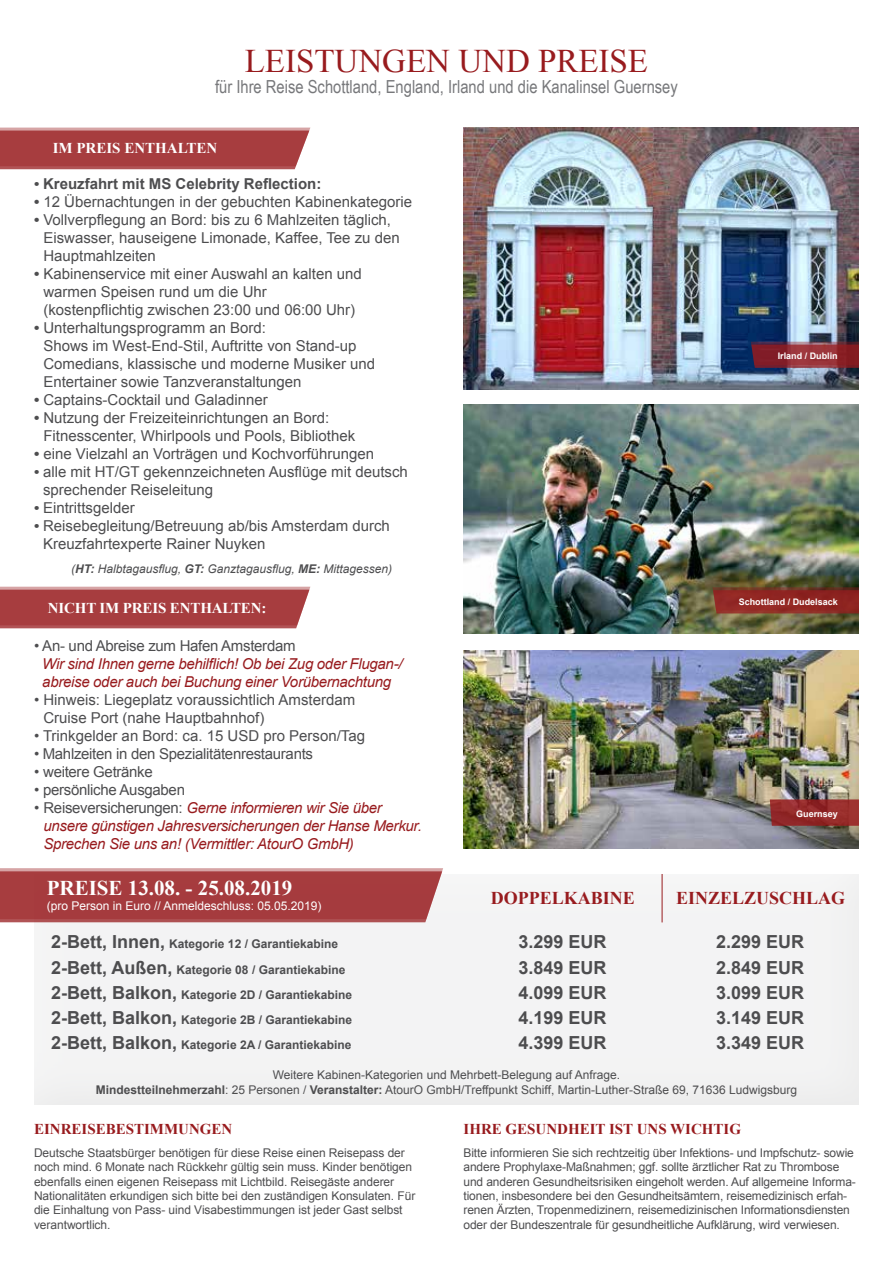
<style>
.page{position:relative;width:893px;height:1263px;background:#fff}
.page>*{position:absolute;margin:0;border:0;box-sizing:border-box;transform-origin:0 0}
.t1{font:33px "Times New Roman";color:#981b1e}
.t2{font:700 21px "Times New Roman";color:#fff}
.t3{font:700 18px "Arial";color:#4d4d4f}
.t4{font:18px "Arial Narrow";color:#77787b}
.t5{font:700 18px "Times New Roman";color:#981b1e}
.t6{font:15px/18px "Arial";color:#4d4d4f}
.t7{font:italic 15px/18px "Arial";letter-spacing:-.02em;color:#981b1e}
.t8{font:15px "Arial";letter-spacing:-.02em;color:#4d4d4f}
.t9{font:700 15px "Times New Roman";color:#981b1e}
.t10{font:700 15px "Times New Roman";letter-spacing:-.01em;color:#fff}
.t11{font:700 15px "Arial";color:#4d4d4f}
.t12{font:12px/14.4px "Arial";letter-spacing:-.005em;color:#4d4d4f}
.t13{font:700 12px/25px "Arial";color:#4d4d4f}
.t14{font:italic 12px "Arial";color:#4d4d4f}
.t15{font:12px "Arial";color:#fff}
.t16{font:700 9px "Arial";color:#fff}
.s1{font-family:"Times New Roman"}
.s2{font-weight:700}
.s3{font-family:"Times New Roman";font-weight:700}
.s4{font-style:normal;color:#4d4d4f}
.s5{font-size:18px}
</style>
<div class="page">
<img style="left:463px;top:405px;width:396px;height:228px">
<img style="left:463px;top:650px;width:396px;height:199px">
<svg style="left:770px;top:799px;width:89px;height:27px;background:#942d2c"></svg>
<img style="left:463px;top:128px;width:396px;height:261px">
<svg style="left:751px;top:342px;width:108px;height:26px;background:#872c37"></svg>
<svg style="left:0;top:128px;width:310px;height:41px;background:#ac494b"></svg>
<svg style="left:0;top:587px;width:310px;height:41px;background:#ac494b"></svg>
<div style="left:34px;top:872px;width:825px;height:233px;background:#f3f3f4"></div>
<hr style="left:662px;top:874px;width:1px;height:48px;background:#981b1e">
<svg style="left:0;top:868px;width:443px;height:54px;background:#aa4649"></svg>
<svg style="left:712px;top:587px;width:147px;height:26px;background:#8a2a23"></svg>
<h1 class="t1" style="left:245px;top:39px;width:331px">LEISTUNGEN UND PREISE</h1>
<h3 class="t4" style="left:215px;top:73px;width:464px">für Ihre Reise Schottland, England, Irland und die Kanalinsel Guernsey</h3>
<p class="t10" style="left:53px;top:138px;width:35px">IM PRE</p>
<p class="t10" style="left:106px;top:138px;width:30px">IS ENTHA</p>
<p class="t10" style="left:178px;top:138px;width:20px">LTEN</p>
<p class="t11" style="left:34px;top:174px;width:289px"><span class="s1">•</span> Kreuzfahrt mit MS Celebrity Reflection:</p>
<p class="t6" style="left:34px;top:193px;width:379px"><span class="s2">•</span> 12 Übernachtungen in der gebuchten Kabinenkategorie</p>
<p class="t6" style="left:43px;top:211px;width:358px;text-indent:-9px"><span class="s2">•</span> Vollverpflegung an Bord: bis zu 6 Mahlzeiten täglich,<br>Eiswasser, hauseigene Limonade, Kaffee, Tee zu den<br>Hauptmahlzeiten</p>
<p class="t6" style="left:43px;top:265px;width:320px;text-indent:-9px"><span class="s2">•</span> Kabinenservice mit einer Auswahl an kalten und warmen Speisen rund um die Uhr (kostenpflichtig zwischen 23:00 und 06:00 Uhr)</p>
<p class="t6" style="left:43px;top:319px;width:333px;text-indent:-9px"><span class="s2">•</span> Unterhaltungsprogramm an Bord:<br>Shows im West-End-Stil, Auftritte von Stand-up Comedians, klassische und moderne Musiker und Entertainer sowie Tanzveranstaltungen</p>
<p class="t6" style="left:34px;top:391px;width:235px"><span class="s2">•</span> Captains-Cocktail und Galadinner</p>
<p class="t6" style="left:43px;top:409px;width:313px;text-indent:-9px"><span class="s2">•</span> Nutzung der Freizeiteinrichtungen an Bord:<br>Fitnesscenter, Whirlpools und Pools, Bibliothek</p>
<p class="t6" style="left:34px;top:445px;width:342px"><span class="s2">•</span> eine Vielzahl an Vorträgen und Kochvorführungen</p>
<p class="t6" style="left:43px;top:463px;width:366px;text-indent:-9px"><span class="s3">•</span> alle mit HT/GT gekennzeichneten Ausflüge mit deutsch sprechender Reiseleitung</p>
<p class="t6" style="left:34px;top:499px;width:102px"><span class="s3">•</span> Eintrittsgelder</p>
<p class="t6" style="left:43px;top:517px;width:348px;text-indent:-9px"><span class="s3">•</span> Reisebegleitung/Betreuung ab/bis Amsterdam durch<br>Kreuzfahrtexperte Rainer Nuyken</p>
<p class="t14" style="left:71px;top:561px;width:323px">(<span class="s2">HT:</span> Halbtagausflug, <span class="s2">GT:</span> Ganztagausflug, <span class="s2">ME:</span> Mittagessen)</p>
<p class="t10" style="left:48px;top:597px;width:28px">NICHT</p>
<p class="t10" style="left:100px;top:597px;width:34px">IM PRE</p>
<p class="t10" style="left:152px;top:597px;width:29px">IS ENTHA</p>
<p class="t10" style="left:223px;top:597px;width:20px">LTEN</p>
<p class="t10" style="left:261px;top:597px;width:6px">:</p>
<p class="t8" style="left:34px;top:635px;width:263px">• An- und Abreise zum Hafen Amsterdam</p>
<p class="t7" style="left:42px;top:654px;width:362px">Wir sind Ihnen gerne behilflich! Ob bei Zug oder Flugan-/ abreise oder auch bei Buchung einer Vorübernachtung</p>
<p class="t6" style="left:43px;top:690px;width:313px;text-indent:-9px">• Hinweis: Liegeplatz voraussichtlich Amsterdam<br>Cruise Port (nahe Hauptbahnhof)</p>
<p class="t6" style="left:34px;top:726px;width:333px">• Trinkgelder an Bord: ca. 15 USD pro Person/Tag</p>
<p class="t8" style="left:34px;top:743px;width:281px">• Mahlzeiten in den Spezialitätenrestaurants</p>
<p class="t8" style="left:34px;top:761px;width:120px">• weitere Getränke</p>
<p class="t8" style="left:34px;top:779px;width:153px">• persönliche Ausgaben</p>
<p class="t7" style="left:43px;top:798px;width:380px;text-indent:-9px"><span class="s4">• Reiseversicherungen:</span> Gerne informieren wir Sie über unsere günstigen Jahresversicherungen der Hanse Merkur.<br>Sprechen Sie uns an! (Vermittler: AtourO GmbH)</p>
<h2 class="t2" style="left:47px;top:873px;width:14px">PREI</h2>
<h2 class="t2" style="left:97px;top:873px;width:197px">SE 13.08. - 25.08.2019</h2>
<p class="t15" style="left:47px;top:897px;width:276px">(pro Person in Euro // Anmeldeschluss: 05.05.2019)</p>
<p class="t16" style="left:778px;top:350px;width:62px">Irland / Dublin</p>
<p class="t16" style="left:739px;top:596px;width:101px">Schottland / Dudelsack</p>
<p class="t16" style="left:796px;top:808px;width:43px">Guernsey</p>
<h3 class="t5" style="left:491px;top:886px;width:146px">DOPPELKABINE</h3>
<h3 class="t5" style="left:676px;top:886px;width:171px">EINZELZUSCHLAG</h3>
<p class="t13" style="left:51px;top:932px;width:302px"><span class="s5">2-Bett, Innen,</span> Kategorie 12 / Garantiekabine <span class="s5">2-Bett, Außen,</span> Kategorie 08 / Garantiekabine <span class="s5">2-Bett, Balkon,</span> Kategorie 2D / Garantiekabine <span class="s5">2-Bett, Balkon,</span> Kategorie 2B / Garantiekabine <span class="s5">2-Bett, Balkon,</span> Kategorie 2A / Garantiekabine</p>
<h3 class="t3" style="left:518px;top:930px;width:90px">3.299 EUR</h3>
<h3 class="t3" style="left:716px;top:930px;width:90px">2.299 EUR</h3>
<h3 class="t3" style="left:518px;top:955px;width:90px">3.849 EUR</h3>
<h3 class="t3" style="left:716px;top:955px;width:90px">2.849 EUR</h3>
<h3 class="t3" style="left:518px;top:980px;width:90px">4.099 EUR</h3>
<h3 class="t3" style="left:716px;top:980px;width:90px">3.099 EUR</h3>
<h3 class="t3" style="left:518px;top:1005px;width:90px">4.199 EUR</h3>
<h3 class="t3" style="left:716px;top:1005px;width:90px">3.149 EUR</h3>
<h3 class="t3" style="left:518px;top:1030px;width:90px">4.399 EUR</h3>
<h3 class="t3" style="left:716px;top:1030px;width:90px">3.349 EUR</h3>
<p class="t12" style="left:96px;top:1068px;width:703px;text-align:center">Weitere Kabinen-Kategorien und Mehrbett-Belegung auf Anfrage.<br><span class="s2">Mindestteilnehmerzahl</span>: 25 Personen / <span class="s2">Veranstalter:</span> AtourO GmbH/Treffpunkt Schiff, Martin-Luther-Straße 69, 71636 Ludwigsburg</p>
<p class="t9" style="left:34px;top:1118px;width:200px">EINREISEBESTIMMUNGEN</p>
<p class="t12" style="left:34px;top:1145px;width:383px">Deutsche Staatsbürger benötigen für diese Reise einen Reisepass der noch mind. 6 Monate nach Rückkehr gültig sein muss. Kinder benötigen ebenfalls einen eigenen Reisepass mit Lichtbild. Reisegäste anderer Nationalitäten erkundigen sich bitte bei den zuständigen Konsulaten. Für die Einhaltung von Pass- uind Visabestimmungen ist jeder Gast selbst verantwortlich.</p>
<p class="t9" style="left:463px;top:1118px;width:18px">IHRE</p>
<p class="t9" style="left:506px;top:1118px;width:237px">GESUNDHEIT IST UNS WICHTIG</p>
<p class="t12" style="left:463px;top:1145px;width:394px">Bitte informieren Sie sich rechtzeitig über Infektions- und Impfschutz- sowie andere Prophylaxe-Maßnahmen; ggf. sollte ärztlicher Rat zu Thrombose und anderen Gesundheitsrisiken eingeholt werden. Auf allgemeine Informa&shy;tionen, insbesondere bei den Gesundheitsämtern, reisemedizinisch erfah&shy;renen Ärzten, Tropenmedizinern, reisemedizinischen Informationsdiensten oder der Bundeszentrale für gesundheitliche Aufklärung, wird verwiesen.</p>
</div>
